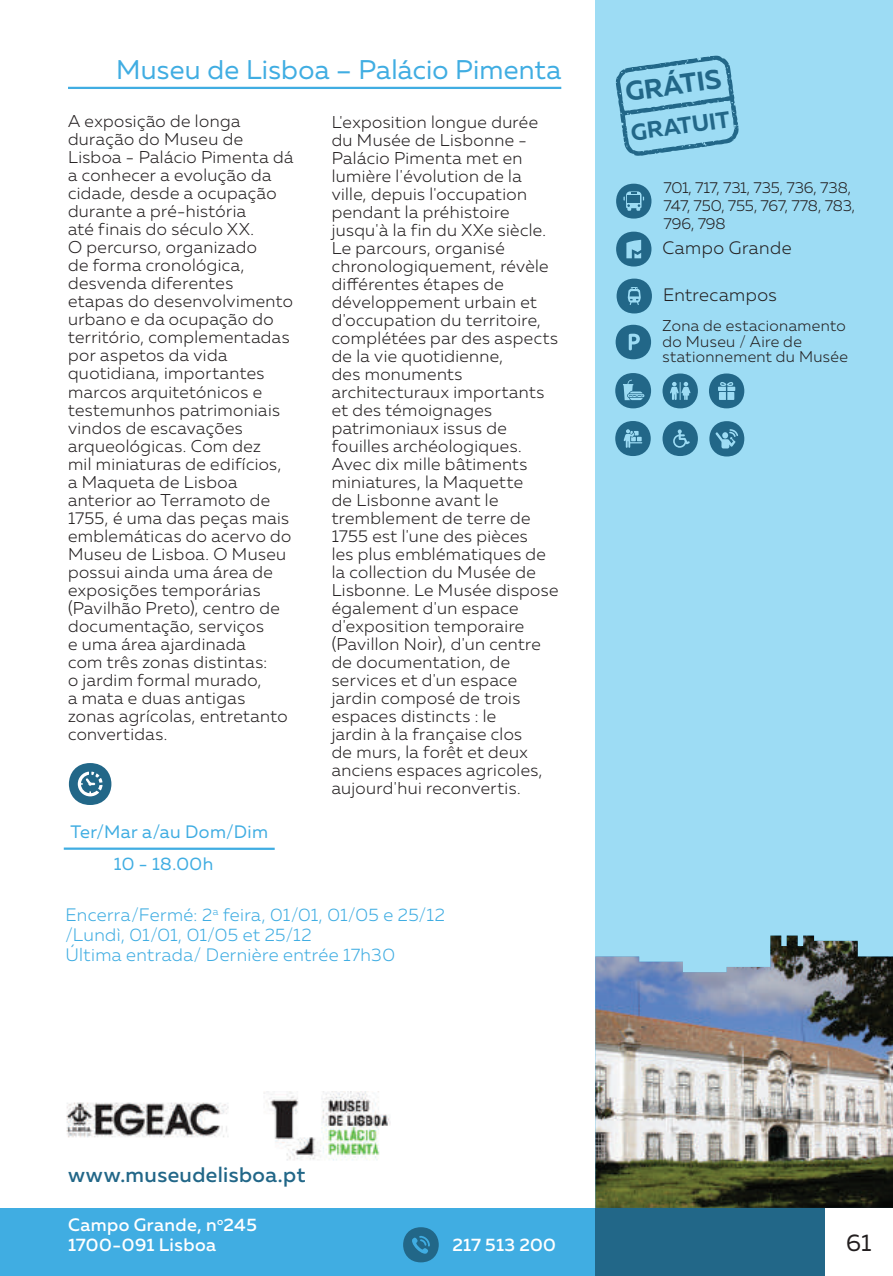
<style>
.page{position:relative;width:893px;height:1276px;background:#fff}
.page>*{position:absolute;margin:0;border:0;box-sizing:border-box;transform-origin:0 0}
.t1{font:27px "Muller";letter-spacing:.01em;color:#40ade2}
.t2{font:700 27px "Muller";color:#226788}
.t3{font:24px "Muller";color:#231f20}
.t4{font:700 23.1px "Muller";color:#226788}
.t5{font:500 21px "Muller";letter-spacing:.02em;color:#226788}
.t6{font:300 18px/20.1px "Muller";letter-spacing:.025em;color:#40ade2}
.t7{font:500 18px/20.1px "Muller";letter-spacing:.025em;color:#fff}
.t8{font:18px/31.8px "Muller";letter-spacing:.025em;color:#40ade2}
.t9{font:300 18px "Muller";letter-spacing:.025em;color:#231f20}
.t10{font:300 17.1px/18px "Muller";letter-spacing:.025em;color:#231f20}
.t11{font:300 15.6px/18px "Muller";letter-spacing:-.01em;color:#231f20}
.t12{font:300 15.6px/15.6px "Muller";letter-spacing:.02em;color:#231f20}
</style>
<div class="page">
<div style="left:595px;top:0;width:298px;height:1276px;background:#9ddcf4"></div>
<div style="left:825px;top:1208px;width:68px;height:68px;background:#fff"></div>
<div style="left:0;top:1208px;width:595px;height:68px;background:#40ade2"></div>
<div style="left:595px;top:1208px;width:230px;height:68px;background:#226788"></div>
<hr style="left:68px;top:87px;width:493px;height:2px;background:#40ade2">
<svg style="left:403px;top:1227px;width:36px;height:35px"></svg>
<img style="left:595px;top:935px;width:298px;height:273px">
<svg style="left:616px;top:184px;width:35px;height:35px"></svg>
<div style="left:627px;top:195px;width:13px;height:8px;background:#226788"></div>
<svg style="left:662px;top:373px;width:36px;height:35px"></svg>
<svg style="left:709px;top:373px;width:35px;height:35px"></svg>
<svg style="left:662px;top:421px;width:36px;height:35px"></svg>
<svg style="left:69px;top:763px;width:42px;height:42px"></svg>
<svg style="left:616px;top:56px;width:123px;height:100px"></svg>
<hr style="left:64px;top:847px;width:211px;height:3px;background:#40ade2">
<svg style="left:617px;top:279px;width:35px;height:34px"></svg>
<svg style="left:709px;top:421px;width:35px;height:35px"></svg>
<img style="left:66px;top:1091px;width:325px;height:70px">
<svg style="left:615px;top:373px;width:36px;height:35px"></svg>
<svg style="left:616px;top:232px;width:35px;height:34px"></svg>
<svg style="left:616px;top:325px;width:35px;height:34px"></svg>
<svg style="left:615px;top:421px;width:36px;height:35px"></svg>
<h1 class="t1" style="left:116px;top:53px;width:447px">Museu de Lisboa – Palácio Pimenta</h1>
<h1 class="t2" style="left:623px;top:75px;width:98px;rotate:-8deg">GRÁTIS</h1>
<p class="t10" style="left:68px;top:112px;width:227px">A exposição de longa duração do Museu de<br>Lisboa - Palácio Pimenta dá a conhecer a evolução da cidade, desde a ocupação durante a pré-história<br>até finais do século XX.<br>O percurso, organizado<br>de forma cronológica, desvenda diferentes<br>etapas do desenvolvimento urbano e da ocupação do território, complementadas por aspetos da vida quotidiana, importantes marcos arquitetónicos e testemunhos patrimoniais vindos de escavações arqueológicas. Com dez<br>mil miniaturas de edifícios, a Maqueta de Lisboa anterior ao Terramoto de<br>1755, é uma das peças mais emblemáticas do acervo do<br>Museu de Lisboa. O Museu possui ainda uma área de exposições temporárias (Pavilhão Preto), centro de documentação, serviços<br>e uma área ajardinada<br>com três zonas distintas:<br>o jardim formal murado,<br>a mata e duas antigas zonas agrícolas, entretanto convertidas.</p>
<p class="t10" style="left:332px;top:112px;width:228px">L'exposition longue durée du Musée de Lisbonne -<br>Palácio Pimenta met en lumière l'évolution de la ville, depuis l'occupation pendant la préhistoire jusqu'à la fin du XXe siècle.<br>Le parcours, organisé chronologiquement, révèle différentes étapes de développement urbain et d'occupation du territoire, complétées par des aspects de la vie quotidienne,<br>des monuments architecturaux importants et des témoignages patrimoniaux issus de fouilles archéologiques.<br>Avec dix mille bâtiments miniatures, la Maquette<br>de Lisbonne avant le tremblement de terre de<br>1755 est l'une des pièces<br>les plus emblématiques de la collection du Musée de<br>Lisbonne. Le Musée dispose également d'un espace d'exposition temporaire (Pavillon Noir), d'un centre de documentation, de services et d'un espace jardin composé de trois espaces distincts : le<br>jardin à la française clos<br>de murs, la forêt et deux anciens espaces agricoles, aujourd'hui reconvertis.</p>
<h3 class="t4" style="left:629px;top:118px;width:101px;rotate:-8deg">GRATUIT</h3>
<p class="t11" style="left:663px;top:178px;width:193px">701, 717, 731, 735, 736, 738,<br>747, 750, 755, 767, 778, 783,<br>796, 798</p>
<p class="t9" style="left:662px;top:237px;width:131px">Campo Grande</p>
<p class="t9" style="left:663px;top:284px;width:115px">Entrecampos</p>
<p class="t12" style="left:663px;top:318px;width:187px">Zona de estacionamento do Museu / Aire de stationnement du Musée</p>
<p class="t8" style="left:114px;top:815px;width:156px;text-indent:-44px">Ter/Mar a/au Dom/Dim<br>10 - 18.00h</p>
<p class="t6" style="left:65px;top:904px;width:381px">Encerra/Fermé: 2<sup>a</sup> feira, 01/01, 01/05 e 25/12 /Lundì, 01/01, 01/05 et 25/12<br>Última entrada/ Dernière entrée 17h30</p>
<p class="t5" style="left:68px;top:1162px;width:239px">www.museudelisboa.pt</p>
<p class="t7" style="left:68px;top:1214px;width:190px">Campo Grande, n<sup>o</sup>245<br>1700-091 Lisboa</p>
<p class="t7" style="left:452px;top:1234px;width:105px">217 513 200</p>
<h2 class="t3" style="left:846px;top:1228px;width:27px">61</h2>
</div>
